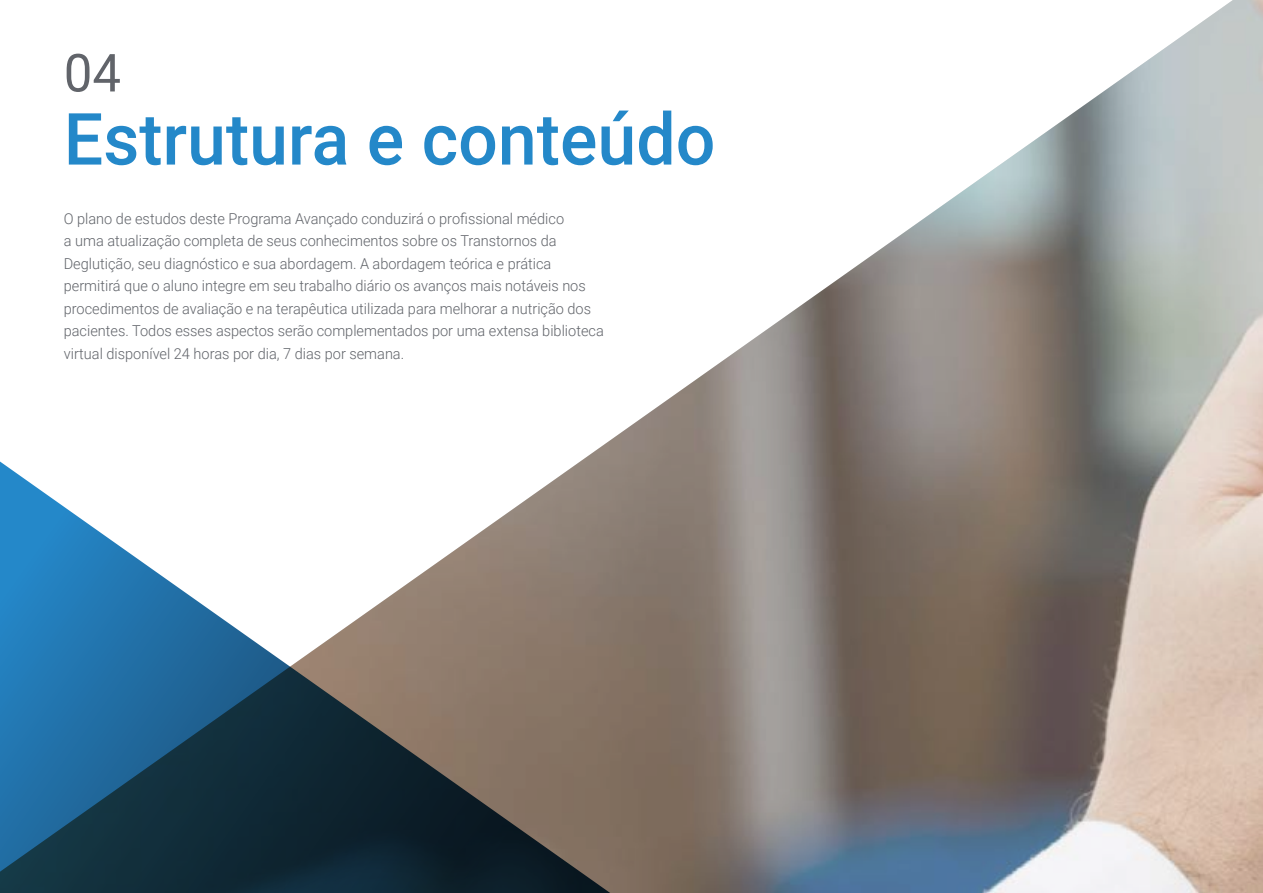
<style>
.page{position:relative;width:1263px;height:893px;background:#fff}
.page>*{position:absolute;margin:0;border:0;box-sizing:border-box;transform-origin:0 0}
.t1{font:500 72px "Roboto";color:#2488c9}
.t2{font:52.5px "Roboto";color:#61646a}
.t3{font:300 15px/22.5px "Roboto";color:#61646a}
</style>
<div class="page">
<img style="left:602px;top:0;width:661px;height:893px">
<svg style="left:0;top:446px;width:640px;height:447px"></svg>
<h2 class="t2" style="left:64px;top:36px;width:59px">04</h2>
<h1 class="t1" style="left:64px;top:89px;width:653px">Estrutura e conteúdo</h1>
<p class="t3" style="left:64px;top:207px;width:541px">O plano de estudos deste Programa Avançado conduzirá o profissional médico<br>a uma atualização completa de seus conhecimentos sobre os Transtornos da Deglutição, seu diagnóstico e sua abordagem. A abordagem teórica e prática permitirá que o aluno integre em seu trabalho diário os avanços mais notáveis nos procedimentos de avaliação e na terapêutica utilizada para melhorar a nutrição dos pacientes. Todos esses aspectos serão complementados por uma extensa biblioteca virtual disponível 24 horas por dia, 7 dias por semana.</p>
</div>
